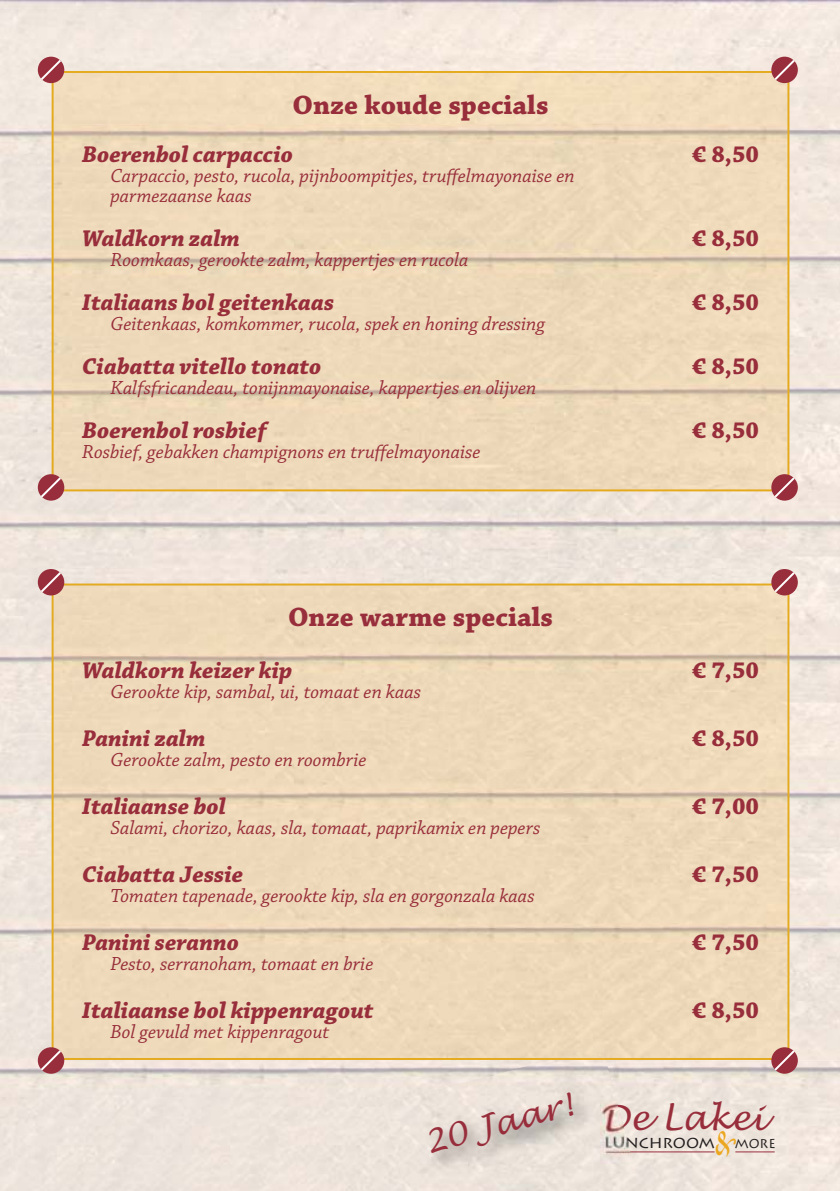
<style>
.page{position:relative;width:840px;height:1191px;background:#fff}
.page>*{position:absolute;margin:0;border:0;box-sizing:border-box;transform-origin:0 0}
.t1{font:italic 34px "Lucida Handwriting";color:#982e3b}
.t2{font:italic 32px "Lucida Handwriting";color:#982e3b}
.t3{font:700 28px "Chaparral Pro";color:#982e3b}
.t4{font:italic 700 24px "Chaparral Pro";color:#982e3b}
.t5{font:700 24px "Chaparral Pro";color:#982e3b}
.t6{font:italic 20px/20px "Chaparral Pro";color:#982e3b}
.t7{font:17px "Lithos Pro";color:#231f20}
.t8{font:12.8px "Lithos Pro";color:#231f20}
.s1{font-family:"Matura MT Script Capitals";font-size:31.2px;color:#eba720}
</style>
<div class="page">
<img style="left:0;top:0;width:839px;height:1191px">
<img style="left:55px;top:74px;width:731px;height:414px">
<div style="left:52px;top:71px;width:737px;height:420px;border:2px solid #e5ab20"></div>
<div style="left:55px;top:586px;width:731px;height:471px;background:#eed9ba"></div>
<svg style="left:38px;top:474px;width:26px;height:26px"></svg>
<svg style="left:39px;top:475px;width:24px;height:25px"></svg>
<svg style="left:770px;top:474px;width:27px;height:26px"></svg>
<svg style="left:771px;top:475px;width:25px;height:25px"></svg>
<svg style="left:38px;top:569px;width:26px;height:26px"></svg>
<svg style="left:39px;top:570px;width:24px;height:24px"></svg>
<svg style="left:770px;top:569px;width:27px;height:26px"></svg>
<svg style="left:771px;top:570px;width:25px;height:24px"></svg>
<svg style="left:38px;top:1047px;width:26px;height:26px"></svg>
<svg style="left:39px;top:1048px;width:24px;height:24px"></svg>
<svg style="left:770px;top:1047px;width:27px;height:26px"></svg>
<svg style="left:771px;top:1048px;width:25px;height:24px"></svg>
<svg style="left:38px;top:57px;width:26px;height:26px"></svg>
<svg style="left:39px;top:58px;width:24px;height:24px"></svg>
<svg style="left:770px;top:57px;width:27px;height:26px"></svg>
<svg style="left:771px;top:58px;width:25px;height:24px"></svg>
<hr style="left:606px;top:1151px;width:108px;height:1px;background:#982e3b">
<hr style="left:735px;top:1151px;width:39px;height:1px;background:#982e3b">
<img style="left:381px;top:1060px;width:254px;height:131px">
<img style="left:557px;top:1046px;width:48px;height:12px">
<img style="left:549px;top:1058px;width:56px;height:2px">
<img style="left:600px;top:1100px;width:33px;height:63px">
<h3 class="t3" style="left:292px;top:94px;width:257px">Onze koude specials</h3>
<p class="t4" style="left:82px;top:145px;width:213px">Boerenbol carpaccio</p>
<p class="t5" style="left:692px;top:145px;width:68px">€ 8,50</p>
<p class="t6" style="left:110px;top:167px;width:465px">Carpaccio, pesto, rucola, pijnboompitjes, truffelmayonaise en parmezaanse kaas</p>
<p class="t4" style="left:82px;top:229px;width:159px">Waldkorn zalm</p>
<p class="t5" style="left:692px;top:229px;width:68px">€ 8,50</p>
<p class="t6" style="left:110px;top:251px;width:359px">Roomkaas, gerookte zalm, kappertjes en rucola</p>
<p class="t4" style="left:82px;top:293px;width:254px">Italiaans bol geitenkaas</p>
<p class="t5" style="left:692px;top:293px;width:68px">€ 8,50</p>
<p class="t6" style="left:110px;top:315px;width:436px">Geitenkaas, komkommer, rucola, spek en honing dressing</p>
<p class="t4" style="left:82px;top:357px;width:241px">Ciabatta vitello tonato</p>
<p class="t5" style="left:692px;top:357px;width:68px">€ 8,50</p>
<p class="t6" style="left:110px;top:379px;width:427px">Kalfsfricandeau, tonijnmayonaise, kappertjes en olijven</p>
<p class="t4" style="left:82px;top:421px;width:186px">Boerenbol rosbief</p>
<p class="t5" style="left:692px;top:421px;width:68px">€ 8,50</p>
<p class="t6" style="left:82px;top:443px;width:400px">Rosbief, gebakken champignons en truffelmayonaise</p>
<h3 class="t3" style="left:288px;top:606px;width:266px">Onze warme specials</h3>
<p class="t4" style="left:82px;top:661px;width:212px">Waldkorn keizer kip</p>
<p class="t5" style="left:692px;top:661px;width:68px">€ 7,50</p>
<p class="t6" style="left:110px;top:684px;width:312px">Gerookte kip, sambal, ui, tomaat en kaas</p>
<p class="t4" style="left:82px;top:729px;width:125px">Panini zalm</p>
<p class="t5" style="left:692px;top:729px;width:68px">€ 8,50</p>
<p class="t6" style="left:110px;top:752px;width:257px">Gerookte zalm, pesto en roombrie</p>
<p class="t4" style="left:82px;top:797px;width:145px">Italiaanse bol</p>
<p class="t5" style="left:692px;top:797px;width:68px">€ 7,00</p>
<p class="t6" style="left:110px;top:820px;width:431px">Salami, chorizo, kaas, sla, tomaat, paprikamix en pepers</p>
<p class="t4" style="left:82px;top:865px;width:163px">Ciabatta Jessie</p>
<p class="t5" style="left:692px;top:865px;width:68px">€ 7,50</p>
<p class="t6" style="left:110px;top:888px;width:425px">Tomaten tapenade, gerookte kip, sla en gorgonzala kaas</p>
<p class="t4" style="left:82px;top:933px;width:159px">Panini seranno</p>
<p class="t5" style="left:692px;top:933px;width:68px">€ 7,50</p>
<p class="t6" style="left:110px;top:956px;width:264px">Pesto, serranoham, tomaat en brie</p>
<p class="t4" style="left:82px;top:1001px;width:293px">Italiaanse bol kippenragout</p>
<p class="t5" style="left:692px;top:1001px;width:68px">€ 8,50</p>
<p class="t6" style="left:110px;top:1024px;width:220px">Bol gevuld met kippenragout</p>
<h2 class="t2" style="left:420px;top:1125px;width:153px;rotate:-15deg">20 Jaar!</h2>
<h1 class="t1" style="left:600px;top:1098px;width:167px">De Lakei</h1>
<p class="t7" style="left:604px;top:1131px;width:133px">lunchroom<span class="s1">&amp;</span></p>
<p class="t8" style="left:734px;top:1135px;width:42px">MORE</p>
</div>
